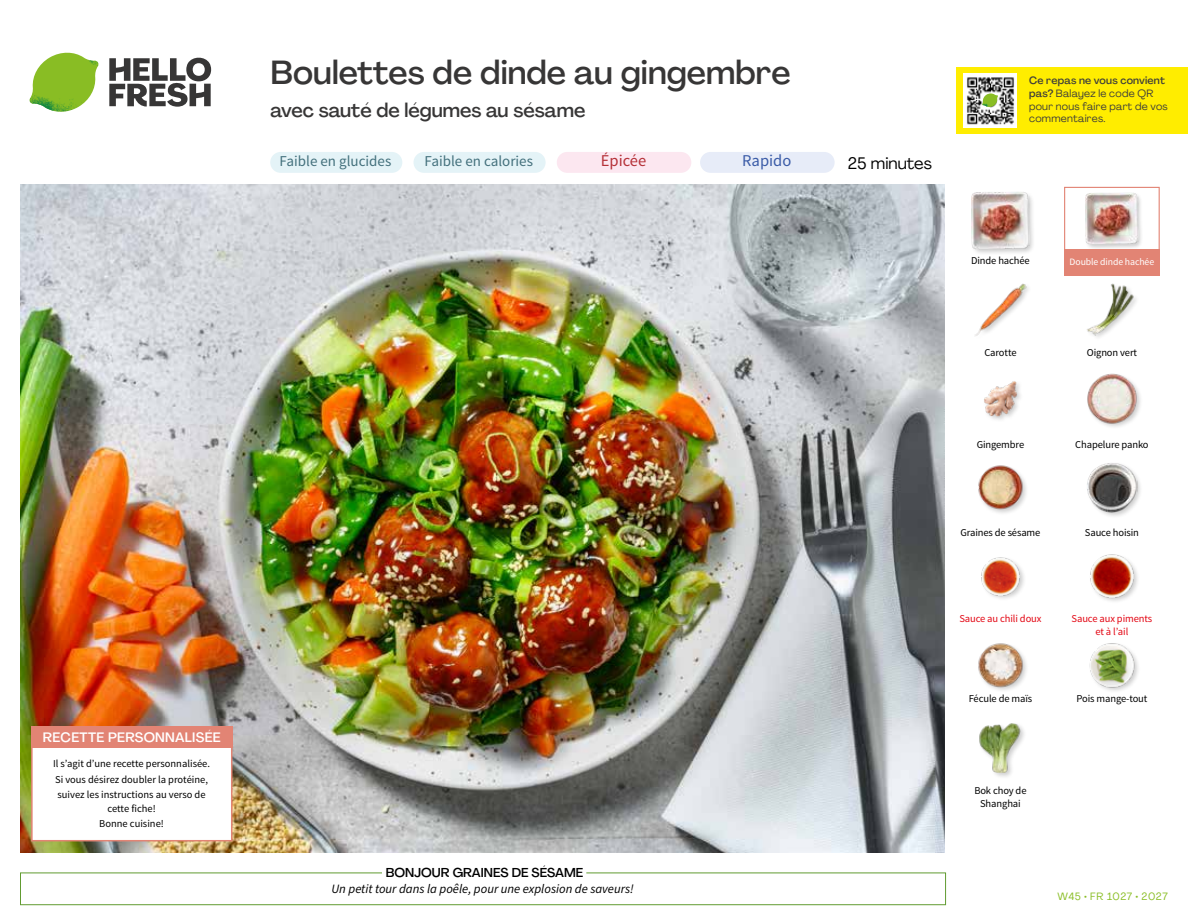
<style>
.page{position:relative;width:1188px;height:918px;background:#fff}
.page>*{position:absolute;margin:0;border:0;box-sizing:border-box;transform-origin:0 0}
.t1{font:500 33px "Agrandir";color:#373636}
.t2{font:500 19.5px "Agrandir";color:#373636}
.t3{font:16.5px "Agrandir";color:#000}
.t4{font:16.5px "Source Sans Pro";color:#3a5ba7}
.t5{font:16.5px "Source Sans Pro";color:#b53138}
.t6{font:15px "Source Sans Pro";color:#43707c}
.t7{font:500 13.5px "Agrandir";letter-spacing:.02em;color:#fff}
.t8{font:italic 12.75px "Source Sans Pro";color:#000}
.t9{font:500 12.75px "Agrandir";color:#000}
.t10{font:10.5px/15.6px "Source Sans Pro";letter-spacing:-.01em;color:#000;text-align:center}
.t11{font:10.5px/12.8px "Agrandir";letter-spacing:.02em;color:#3c3c3b}
.t12{font:10.5px/13.5px "Source Sans Pro";letter-spacing:-.01em;color:#e30613;text-align:center}
.t13{font:10.5px "Agrandir";letter-spacing:.05em;color:#89bd24}
.t14{font:9.75px "Source Sans Pro";letter-spacing:-.01em;color:#fff}
.s1{font-weight:500}
</style>
<div class="page">
<svg style="left:109px;top:57px;width:102px;height:50px"></svg>
<svg style="left:34px;top:53px;width:62px;height:40px"></svg>
<img style="left:67px;top:53px;width:32px;height:26px">
<img style="left:33px;top:75px;width:59px;height:11px">
<img style="left:29px;top:79px;width:61px;height:33px">
<img style="left:65px;top:86px;width:27px;height:25px">
<div style="left:20px;top:873px;width:926px;height:32px;border:1px solid #619b31"></div>
<div style="left:382px;top:865px;width:204px;height:15px;background:#fff"></div>
<img style="left:21px;top:184px;width:924px;height:668px">
<div style="left:700px;top:152px;width:135px;height:21px;background:#e7ecf8;border-radius:10px"></div>
<div style="left:270px;top:152px;width:132px;height:21px;background:#e4f3f7;border-radius:10px"></div>
<div style="left:414px;top:152px;width:132px;height:21px;background:#e4f3f7;border-radius:10px"></div>
<div style="left:557px;top:152px;width:134px;height:21px;background:#fce7f0;border-radius:10px"></div>
<div style="left:978px;top:722px;width:49px;height:57px;background:#000;opacity:.2"></div>
<img style="left:978px;top:722px;width:48px;height:51px">
<img style="left:1089px;top:643px;width:49px;height:48px">
<img style="left:978px;top:643px;width:49px;height:48px">
<img style="left:1090px;top:554px;width:48px;height:47px">
<img style="left:981px;top:557px;width:43px;height:42px">
<div style="left:1086px;top:461px;width:57px;height:57px;background:#000;opacity:.2"></div>
<img style="left:1087px;top:462px;width:50px;height:50px">
<img style="left:978px;top:465px;width:48px;height:48px">
<img style="left:1087px;top:373px;width:54px;height:54px">
<img style="left:984px;top:381px;width:37px;height:39px">
<img style="left:1087px;top:283px;width:49px;height:54px">
<img style="left:975px;top:283px;width:53px;height:53px">
<div style="left:1084px;top:191px;width:60px;height:59px;background:#000;opacity:.2"></div>
<img style="left:1086px;top:192px;width:52px;height:53px">
<div style="left:970px;top:191px;width:65px;height:65px;background:#000;opacity:.2"></div>
<img style="left:972px;top:192px;width:57px;height:57px">
<div style="left:1064px;top:187px;width:96px;height:72px;border:1px solid #e28474"></div>
<div style="left:1064px;top:249px;width:96px;height:27px;background:#e28474"></div>
<div style="left:31px;top:726px;width:201px;height:115px;background:#fff;border:2px solid #e28474"></div>
<div style="left:31px;top:726px;width:202px;height:22px;background:#e28474"></div>
<div style="left:956px;top:67px;width:232px;height:67px;background:#ffed00"></div>
<img style="left:964px;top:74px;width:52px;height:54px">
<svg style="left:982px;top:93px;width:16px;height:14px"></svg>
<p class="t7" style="left:43px;top:729px;width:179px">RECETTE PERSONNALISÉE</p>
<p class="t10" style="left:53px;top:756px;width:158px;text-align:left">Il s’agit d’une recette personnalisée.<br>Si vous désirez doubler la protéine, suivez les instructions au verso de</p>
<p class="t10" style="left:99px;top:801px;width:66px">cette fiche!<br>Bonne cuisine!</p>
<h1 class="t1" style="left:271px;top:52px;width:522px">Boulettes de dinde au gingembre</h1>
<h2 class="t2" style="left:271px;top:98px;width:316px">avec sauté de légumes au sésame</h2>
<h3 class="t6" style="left:280px;top:151px;width:113px">Faible en glucides</h3>
<h3 class="t6" style="left:425px;top:151px;width:110px">Faible en calories</h3>
<h3 class="t5" style="left:601px;top:151px;width:47px">Épicée</h3>
<h3 class="t3" style="left:848px;top:153px;width:86px">25 minutes</h3>
<h3 class="t4" style="left:742px;top:151px;width:51px">Rapido</h3>
<p class="t11" style="left:1029px;top:74px;width:140px"><span class="s1">Ce repas ne vous convient pas?</span> Balayez le code QR pour nous faire part de vos commentaires.</p>
<p class="t9" style="left:386px;top:864px;width:199px">BONJOUR GRAINES DE SÉSAME</p>
<p class="t8" style="left:331px;top:880px;width:304px">Un petit tour dans la poêle, pour une explosion de saveurs!</p>
<p class="t10" style="left:971px;top:253px;width:60px">Dinde hachée</p>
<p class="t14" style="left:1070px;top:256px;width:86px">Double dinde hachée</p>
<p class="t10" style="left:984px;top:345px;width:34px">Carotte</p>
<p class="t10" style="left:1087px;top:345px;width:52px">Oignon vert</p>
<p class="t10" style="left:977px;top:437px;width:49px">Gingembre</p>
<p class="t10" style="left:960px;top:525px;width:81px">Graines de sésame</p>
<p class="t10" style="left:1075px;top:437px;width:75px">Chapelure panko</p>
<p class="t10" style="left:1085px;top:525px;width:56px">Sauce hoisin</p>
<p class="t12" style="left:959px;top:612px;width:84px">Sauce au chili doux</p>
<p class="t10" style="left:969px;top:690px;width:65px">Fécule de maïs</p>
<p class="t12" style="left:1072px;top:612px;width:82px">Sauce aux piments et à l’ail</p>
<p class="t10" style="left:1076px;top:690px;width:72px">Pois mange-tout</p>
<p class="t10" style="left:974px;top:784px;width:54px;line-height:13.5px">Bok choy de<br>Shanghai</p>
<p class="t13" style="left:1057px;top:890px;width:112px">W45 • FR 1027 • 2027</p>
</div>
